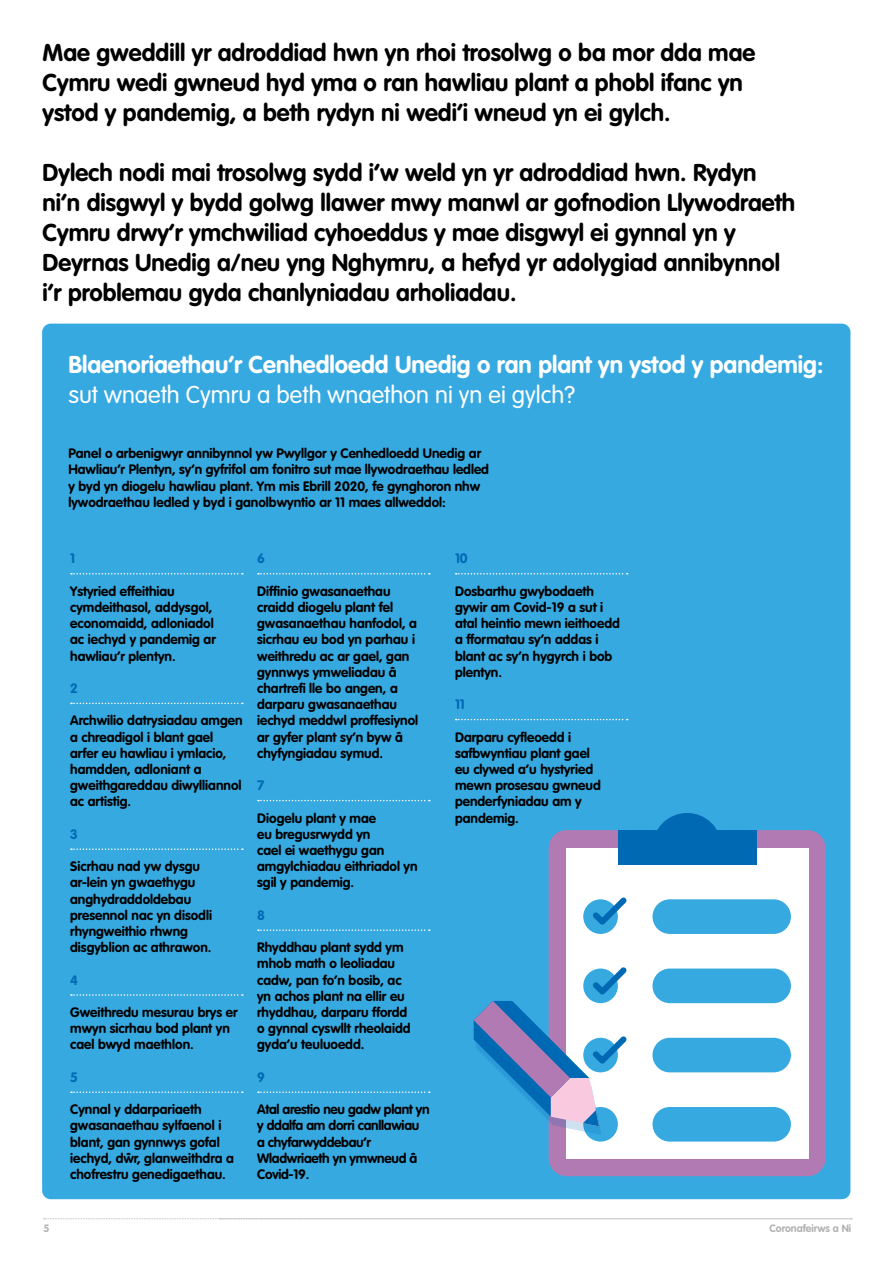
<style>
.page{position:relative;width:893px;height:1263px;background:#fff}
.page>*{position:absolute;margin:0;border:0;box-sizing:border-box;transform-origin:0 0}
.t1{font:700 24px/30px "VAG Rounded";color:#000}
.t2{font:700 24px "VAG Rounded";color:#fff}
.t3{font:300 24px "VAG Rounded";color:#fff}
.t4{font:700 13.5px/16.2px "VAG Rounded";color:#000}
.t5{font:700 13.5px/16.2px "VAG Rounded";letter-spacing:-.02em;color:#000}
.t6{font:700 13.5px "VAG Rounded";color:#0069b4}
.t7{font:700 10.5px "VAG Rounded";color:#b3b2b2}
</style>
<div class="page">
<svg style="left:44px;top:1218px;width:808px;height:1px"></svg>
<div style="left:42px;top:324px;width:808px;height:875px;background:#36a9e1;border-radius:9px"></div>
<svg style="left:71px;top:573px;width:172px;height:1px"></svg>
<svg style="left:71px;top:703px;width:172px;height:1px"></svg>
<svg style="left:71px;top:848px;width:172px;height:2px"></svg>
<svg style="left:71px;top:994px;width:172px;height:2px"></svg>
<svg style="left:71px;top:1091px;width:172px;height:2px"></svg>
<svg style="left:258px;top:573px;width:172px;height:1px"></svg>
<svg style="left:258px;top:800px;width:172px;height:1px"></svg>
<svg style="left:258px;top:929px;width:172px;height:2px"></svg>
<svg style="left:258px;top:1091px;width:172px;height:2px"></svg>
<div style="left:549px;top:830px;width:276px;height:346px;background:#b27ab3;border-radius:18px"></div>
<div style="left:566px;top:848px;width:242px;height:310px;background:#fff"></div>
<div style="left:618px;top:830px;width:138px;height:35px;background:#0069b4"></div>
<svg style="left:657px;top:813px;width:60px;height:17px"></svg>
<svg style="left:583px;top:899px;width:35px;height:35px"></svg>
<div style="left:652px;top:899px;width:139px;height:35px;background:#36a9e1;border-radius:17px"></div>
<div style="left:652px;top:968px;width:139px;height:35px;background:#36a9e1;border-radius:17px"></div>
<div style="left:652px;top:1038px;width:139px;height:34px;background:#36a9e1;border-radius:17px"></div>
<div style="left:652px;top:1107px;width:139px;height:34px;background:#36a9e1;border-radius:17px"></div>
<div style="left:583px;top:1107px;width:35px;height:34px;background:#36a9e1;border-radius:50%"></div>
<svg style="left:456px;top:573px;width:172px;height:1px"></svg>
<svg style="left:456px;top:719px;width:172px;height:1px"></svg>
<svg style="left:587px;top:897px;width:40px;height:33px"></svg>
<svg style="left:474px;top:962px;width:153px;height:173px"></svg>
<h1 class="t1" style="left:43px;top:38px;width:714px">Mae gweddill yr adroddiad hwn yn rhoi trosolwg o ba mor dda mae<br>Cymru wedi gwneud hyd yma o ran hawliau plant a phobl ifanc yn ystod y pandemig, a beth rydyn ni wedi’i wneud yn ei gylch.</h1>
<p class="t1" style="left:43px;top:158px;width:754px">Dylech nodi mai trosolwg sydd i’w weld yn yr adroddiad hwn. Rydyn ni’n disgwyl y bydd golwg llawer mwy manwl ar gofnodion Llywodraeth Cymru drwy’r ymchwiliad cyhoeddus y mae disgwyl ei gynnal yn y Deyrnas Unedig a/neu yng Nghymru, a hefyd yr adolygiad annibynnol i’r problemau gyda chanlyniadau arholiadau.</p>
<h1 class="t2" style="left:68px;top:350px;width:756px">Blaenoriaethau’r Cenhedloedd Unedig o ran plant yn ystod y pandemig:</h1>
<h1 class="t3" style="left:68px;top:381px;width:508px">sut wnaeth Cymru a beth wnaethon ni yn ei gylch?</h1>
<p class="t4" style="left:68px;top:445px;width:422px">Panel o arbenigwyr annibynnol yw Pwyllgor y Cenhedloedd Unedig ar Hawliau’r Plentyn, sy’n gyfrifol am fonitro sut mae llywodraethau ledled y byd yn diogelu hawliau plant. Ym mis Ebrill 2020, fe gynghoron nhw lywodraethau ledled y byd i ganolbwyntio ar 11 maes allweddol:</p>
<p class="t6" style="left:70px;top:551px;width:6px">1</p>
<p class="t4" style="left:70px;top:583px;width:147px">Ystyried effeithiau cymdeithasol, addysgol, economaidd, adloniadol ac iechyd y pandemig ar hawliau’r plentyn.</p>
<p class="t6" style="left:70px;top:680px;width:9px">2</p>
<p class="t4" style="left:70px;top:712px;width:174px">Archwilio datrysiadau amgen a chreadigol i blant gael arfer eu hawliau i ymlacio, hamdden, adloniant a gweithgareddau diwylliannol ac artistig.</p>
<p class="t6" style="left:70px;top:826px;width:9px">3</p>
<p class="t4" style="left:70px;top:858px;width:143px">Sicrhau nad yw dysgu ar-lein yn gwaethygu anghydraddoldebau presennol nac yn disodli rhyngweithio rhwng disgyblion ac athrawon.</p>
<p class="t6" style="left:70px;top:972px;width:9px">4</p>
<p class="t4" style="left:70px;top:1004px;width:169px">Gweithredu mesurau brys er mwyn sicrhau bod plant yn cael bwyd maethlon.</p>
<p class="t6" style="left:70px;top:1069px;width:9px">5</p>
<p class="t4" style="left:70px;top:1101px;width:165px">Cynnal y ddarpariaeth gwasanaethau sylfaenol i blant, gan gynnwys gofal iechyd, dwˆ r, glanweithdra a chofrestru genedigaethau.</p>
<p class="t6" style="left:257px;top:551px;width:9px">6</p>
<p class="t4" style="left:257px;top:583px;width:162px">Diffinio gwasanaethau craidd diogelu plant fel gwasanaethau hanfodol, a sicrhau eu bod yn parhau i weithredu ac ar gael, gan gynnwys ymweliadau â chartrefi lle bo angen, a darparu gwasanaethau iechyd meddwl proffesiynol ar gyfer plant sy’n byw â chyfyngiadau symud.</p>
<p class="t6" style="left:257px;top:777px;width:9px">7</p>
<p class="t4" style="left:257px;top:810px;width:162px">Diogelu plant y mae<br>eu bregusrwydd yn<br>cael ei waethygu gan amgylchiadau eithriadol yn sgil y pandemig.</p>
<p class="t6" style="left:257px;top:907px;width:9px">8</p>
<p class="t4" style="left:257px;top:939px;width:155px">Rhyddhau plant sydd ym mhob math o leoliadau cadw, pan fo’n bosib, ac yn achos plant na ellir eu rhyddhau, darparu ffordd o gynnal cyswllt rheolaidd gyda’u teuluoedd.</p>
<p class="t6" style="left:257px;top:1069px;width:9px">9</p>
<p class="t5" style="left:257px;top:1101px;width:174px">Atal arestio neu gadw plant yn y ddalfa am dorri canllawiau a chyfarwyddebau’r<br>Wladwriaeth yn ymwneud â<br>Covid-19.</p>
<p class="t6" style="left:455px;top:551px;width:14px">10</p>
<p class="t4" style="left:455px;top:583px;width:166px">Dosbarthu gwybodaeth gywir am Covid-19 a sut i atal heintio mewn ieithoedd a fformatau sy’n addas i blant ac sy’n hygyrch i bob plentyn.</p>
<p class="t6" style="left:455px;top:696px;width:11px">11</p>
<p class="t4" style="left:455px;top:729px;width:147px">Darparu cyfleoedd i safbwyntiau plant gael eu clywed a’u hystyried mewn prosesau gwneud penderfyniadau am y pandemig.</p>
<p class="t7" style="left:43px;top:1222px;width:8px">5</p>
<p class="t7" style="left:769px;top:1222px;width:83px">Coronafeirws a Ni</p>
</div>
